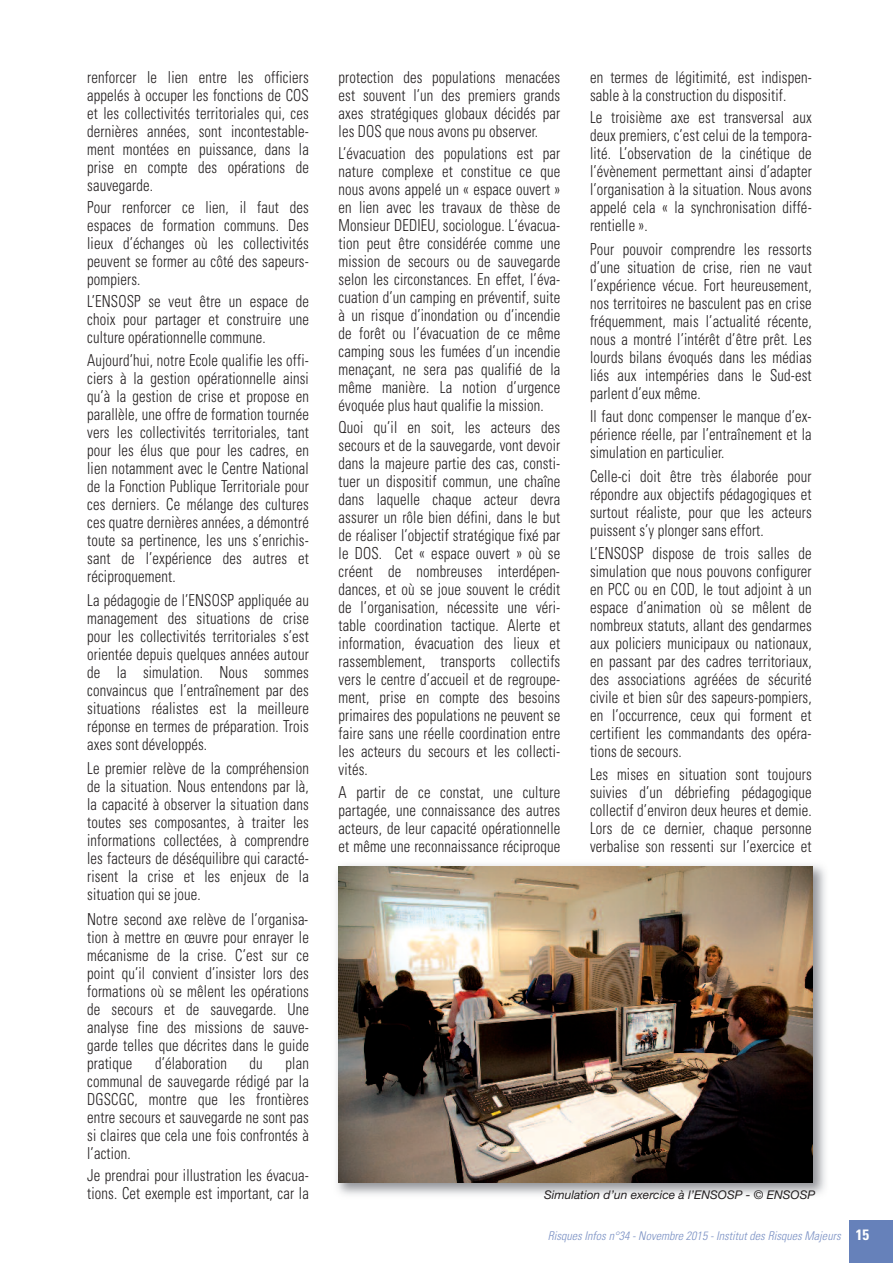
<style>
.page{position:relative;width:893px;height:1263px;background:#fff}
.page>*{position:absolute;margin:0;border:0;box-sizing:border-box;transform-origin:0 0}
.t1{font:300 condensed 16.5px/18px "Univers";letter-spacing:.01em;color:#231f20;text-align:justify;scale:.89 1}
.t2{font:italic 300 condensed 12px "Univers";letter-spacing:.005em;color:#7b91c4}
.t3{font:italic 12px "Helvetica Neue";color:#231f20}
.s1{font-weight:700;font-style:normal;font-size:15px;color:#fff}
</style>
<div class="page">
<div style="left:850px;top:1220px;width:43px;height:43px;background:#6681ba"></div>
<img style="left:336px;top:864px;width:489px;height:331px">
<img style="left:338px;top:866px;width:475px;height:316px">
<p class="t1" style="left:87px;top:69px;width:251px">renforcer le lien entre les officiers appelés à occuper les fonctions de COS et les collectivités territoriales qui, ces dernières années, sont incontestable&shy;ment montées en puissance, dans la prise en compte des opérations de sauvegarde.</p>
<p class="t1" style="left:87px;top:200px;width:251px">Pour renforcer ce lien, il faut des espaces de formation communs. Des lieux d’échanges où les collectivités peuvent se former au côté des sapeurs&shy;pompiers.</p>
<p class="t1" style="left:87px;top:294px;width:251px">L’ENSOSP se veut être un espace de choix pour partager et construire une culture opérationnelle commune.</p>
<p class="t1" style="left:87px;top:352px;width:251px">Aujourd’hui, notre Ecole qualifie les offi&shy;ciers à la gestion opérationnelle ainsi qu’à la gestion de crise et propose en parallèle, une offre de formation tournée vers les collectivités territoriales, tant pour les élus que pour les cadres, en lien notamment avec le Centre National de la Fonction Publique Territoriale pour ces derniers. Ce mélange des cultures ces quatre dernières années, a démontré toute sa pertinence, les uns s’enrichis&shy;sant de l’expérience des autres et réciproquement.</p>
<p class="t1" style="left:87px;top:593px;width:251px">La pédagogie de l’ENSOSP appliquée au management des situations de crise pour les collectivités territoriales s’est orientée depuis quelques années autour de la simulation. Nous sommes convaincus que l’entraînement par des situations réalistes est la meilleure réponse en termes de préparation. Trois axes sont développés.</p>
<p class="t1" style="left:87px;top:761px;width:251px">Le premier relève de la compréhension de la situation. Nous entendons par là, la capacité à observer la situation dans toutes ses composantes, à traiter les informations collectées, à comprendre les facteurs de déséquilibre qui caracté&shy;risent la crise et les enjeux de la situation qui se joue.</p>
<p class="t1" style="left:87px;top:911px;width:251px">Notre second axe relève de l’organisa&shy;tion à mettre en œuvre pour enrayer le mécanisme de la crise. C’est sur ce point qu’il convient d’insister lors des formations où se mêlent les opérations de secours et de sauvegarde. Une analyse fine des missions de sauve&shy;garde telles que décrites dans le guide pratique</p>
<p class="t1" style="left:87px;top:1055px;width:251px;text-indent:198px">plan communal de sauvegarde rédigé par la DGSCGC, montre que les frontières entre secours et sauvegarde ne sont pas si claires que cela une fois confrontés à l’action.</p>
<p class="t1" style="left:87px;top:1168px;width:251px">Je prendrai pour illustration les évacua&shy;tions. Cet exemple est important, car la</p>
<p class="t1" style="left:155px;top:1055px;width:82px">d’élaboration</p>
<p class="t1" style="left:250px;top:1055px;width:16px">du</p>
<p class="t1" style="left:339px;top:69px;width:251px">protection des populations menacées est souvent l’un des premiers grands axes stratégiques globaux décidés par les DOS que nous avons pu observer.</p>
<p class="t1" style="left:339px;top:146px;width:251px">L’évacuation des populations est par nature complexe et constitue ce que nous avons appelé un « espace ouvert » en lien avec les travaux de thèse de Monsieur DEDIEU, sociologue. L‘évacua&shy;tion peut être considérée comme une mission de secours ou de sauvegarde selon les circonstances. En effet, l’éva&shy;cuation d’un camping en préventif, suite à un risque d’inondation ou d’incendie de forêt ou l’évacuation de ce même camping sous les fumées d’un incendie menaçant, ne sera pas qualifié de la même manière. La notion d’urgence évoquée plus haut qualifie la mission.</p>
<p class="t1" style="left:339px;top:420px;width:251px">Quoi qu’il en soit, les acteurs des secours et de la sauvegarde, vont devoir dans la majeure partie des cas, consti&shy;tuer un dispositif commun, une chaîne dans laquelle chaque acteur devra assurer un rôle bien défini, dans le but de réaliser l’objectif stratégique fixé par le DOS. Cet « espace ouvert » où se créent de nombreuses interdépen&shy;dances, et où se joue souvent le crédit de l’organisation, nécessite une véri&shy;table coordination tactique. Alerte et information, évacuation des lieux et rassemblement, transports collectifs vers le centre d’accueil et de regroupe&shy;ment, prise en compte des besoins primaires des populations ne peuvent se faire sans une réelle coordination entre les acteurs du secours et les collecti&shy;vités.</p>
<p class="t1" style="left:339px;top:784px;width:251px">A partir de ce constat, une culture partagée, une connaissance des autres acteurs, de leur capacité opérationnelle et même une reconnaissance réciproque</p>
<p class="t1" style="left:590px;top:69px;width:251px">en termes de légitimité, est indispen&shy;sable à la construction du dispositif.</p>
<p class="t1" style="left:590px;top:110px;width:251px">Le troisième axe est transversal aux deux premiers, c’est celui de la tempora&shy;lité. L’observation de la cinétique de l’évènement permettant ainsi d’adapter l’organisation à la situation. Nous avons appelé cela « la synchronisation diffé&shy;rentielle ».</p>
<p class="t1" style="left:590px;top:241px;width:251px">Pour pouvoir comprendre les ressorts d’une situation de crise, rien ne vaut l’expérience vécue. Fort heureusement, nos territoires ne basculent pas en crise fréquemment, mais l’actualité récente, nous a montré l’intérêt d’être prêt. Les lourds bilans évoqués dans les médias liés aux intempéries dans le Sud-est parlent d’eux même.</p>
<p class="t1" style="left:590px;top:409px;width:251px">Il faut donc compenser le manque d’ex&shy;périence réelle, par l’entraînement et la simulation en particulier.</p>
<p class="t1" style="left:590px;top:468px;width:251px">Celle-ci doit être très élaborée pour répondre aux objectifs pédagogiques et surtout réaliste, pour que les acteurs puissent s’y plonger sans effort.</p>
<p class="t1" style="left:590px;top:546px;width:251px">L’ENSOSP dispose de trois salles de simulation que nous pouvons configurer en PCC ou en COD, le tout adjoint à un espace d’animation où se mêlent de nombreux statuts, allant des gendarmes aux policiers municipaux ou nationaux, en passant par des cadres territoriaux, des associations agréées de sécurité civile et bien sûr des sapeurs-pompiers, en l’occurrence, ceux qui forment et certifient les commandants des opéra&shy;tions de secours.</p>
<p class="t1" style="left:590px;top:766px;width:251px">Les mises en situation sont toujours suivies d’un débriefing pédagogique collectif d’environ deux heures et demie.<br>Lors de ce dernier, chaque personne verbalise son ressenti sur l’exercice et</p>
<p class="t3" style="left:544px;top:1191px;width:273px">Simulation d’un exercice à l’ENSOSP - © ENSOSP</p>
<p class="t2" style="left:548px;top:1231px;width:323px">Risques Infos n°34 - Novembre 2015 - Institut des Risques Majeurs <span class="s1">15</span></p>
</div>
